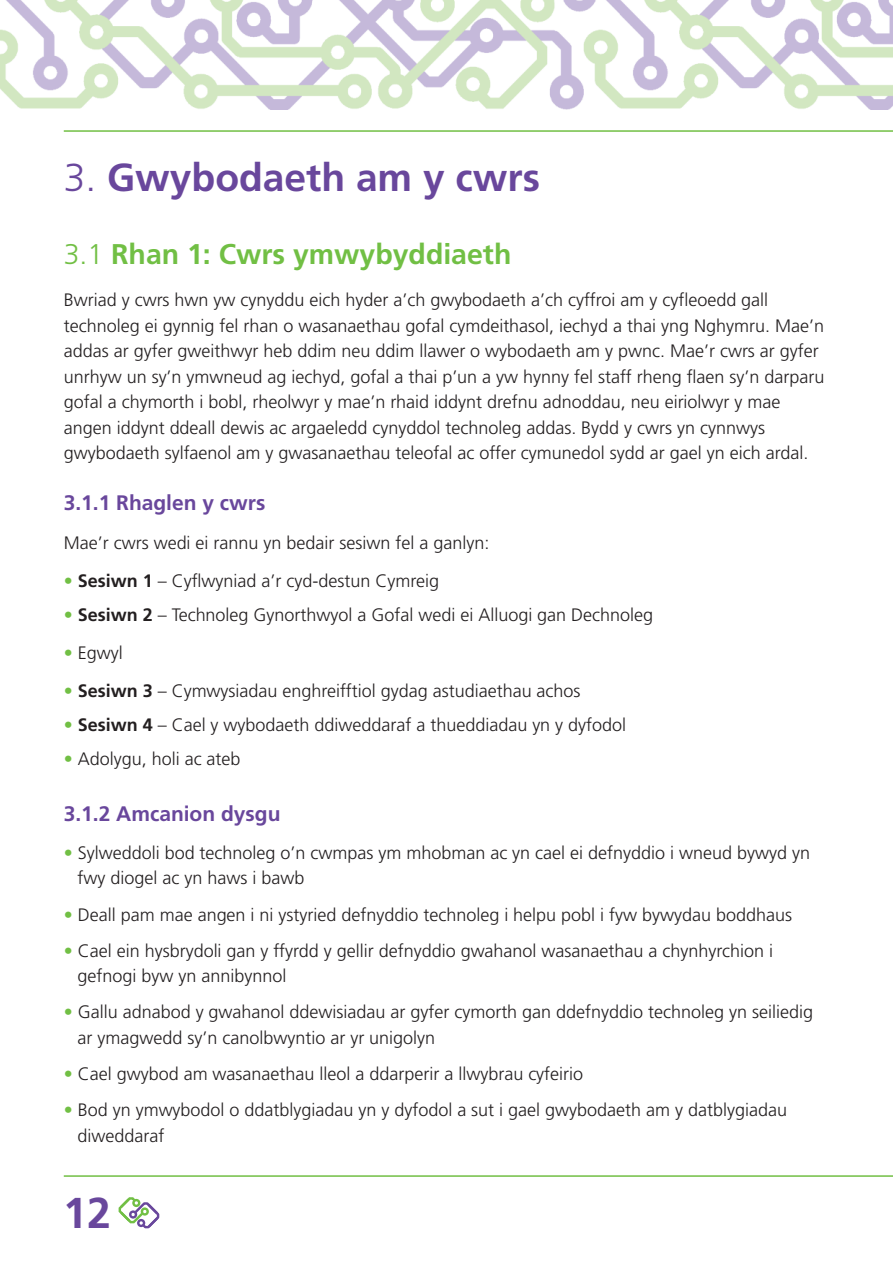
<style>
.page{position:relative;width:893px;height:1263px;background:#fff}
.page>*{position:absolute;margin:0;border:0;box-sizing:border-box;transform-origin:0 0}
.t1{font:700 43.2px "Frutiger";color:#69479c}
.t2{font:700 39px "Frutiger";color:#69479c}
.t3{font:700 28.5px "Frutiger";color:#71bf44}
.t4{font:700 21px "Frutiger";color:#69479c}
.t5{font:300 18px/25.5px "Frutiger";color:#231f20}
.s1{font-weight:300}
.s2{font-weight:400;color:#71bf44}
.s3{font-weight:700}
</style>
<div class="page">
<hr style="left:64px;top:130px;width:829px;height:2px;background:#71bf44">
<hr style="left:64px;top:1175px;width:829px;height:2px;background:#71bf44">
<img style="left:0;top:0;width:893px;height:109px">
<svg style="left:118px;top:1197px;width:42px;height:31px"></svg>
<h2 class="t2" style="left:64px;top:162px;width:478px"><span class="s1">3.</span> Gwybodaeth am y cwrs</h2>
<h3 class="t3" style="left:64px;top:242px;width:449px"><span class="s1">3.1</span> Rhan 1: Cwrs ymwybyddiaeth</h3>
<p class="t5" style="left:64px;top:289px;width:762px">Bwriad y cwrs hwn yw cynyddu eich hyder a’ch gwybodaeth a’ch cyffroi am y cyfleoedd gall technoleg ei gynnig fel rhan o wasanaethau gofal cymdeithasol, iechyd a thai yng Nghymru. Mae’n addas ar gyfer gweithwyr heb ddim neu ddim llawer o wybodaeth am y pwnc. Mae’r cwrs ar gyfer unrhyw un sy’n ymwneud ag iechyd, gofal a thai p’un a yw hynny fel staff rheng flaen sy’n darparu gofal a chymorth i bobl, rheolwyr y mae’n rhaid iddynt drefnu adnoddau, neu eiriolwyr y mae angen iddynt ddeall dewis ac argaeledd cynyddol technoleg addas. Bydd y cwrs yn cynnwys gwybodaeth sylfaenol am y gwasanaethau teleofal ac offer cymunedol sydd ar gael yn eich ardal.</p>
<p class="t4" style="left:64px;top:495px;width:203px">3.1.1 Rhaglen y cwrs</p>
<p class="t5" style="left:64px;top:531px;width:427px">Mae’r cwrs wedi ei rannu yn bedair sesiwn fel a ganlyn:</p>
<p class="t5" style="left:64px;top:569px;width:377px"><span class="s2">•</span> <span class="s3">Sesiwn 1</span> – Cyflwyniad a’r cyd-destun Cymreig</p>
<p class="t5" style="left:64px;top:603px;width:591px"><span class="s2">•</span> <span class="s3">Sesiwn 2</span> – Technoleg Gynorthwyol a Gofal wedi ei Alluogi gan Dechnoleg</p>
<p class="t5" style="left:64px;top:641px;width:60px"><span class="s2">•</span> Egwyl</p>
<p class="t5" style="left:64px;top:680px;width:518px"><span class="s2">•</span> <span class="s3">Sesiwn 3</span> – Cymwysiadau enghreifftiol gydag astudiaethau achos</p>
<p class="t5" style="left:64px;top:714px;width:564px"><span class="s2">•</span> <span class="s3">Sesiwn 4</span> – Cael y wybodaeth ddiweddaraf a thueddiadau yn y dyfodol</p>
<p class="t5" style="left:64px;top:748px;width:178px"><span class="s2">•</span> Adolygu, holi ac ateb</p>
<p class="t4" style="left:64px;top:805px;width:218px">3.1.2 Amcanion dysgu</p>
<p class="t5" style="left:78px;top:841px;width:734px;text-indent:-14px"><span class="s2">•</span> Sylweddoli bod technoleg o’n cwmpas ym mhobman ac yn cael ei defnyddio i wneud bywyd yn fwy diogel ac yn haws i bawb</p>
<p class="t5" style="left:64px;top:903px;width:730px"><span class="s2">•</span> Deall pam mae angen i ni ystyried defnyddio technoleg i helpu pobl i fyw bywydau boddhaus</p>
<p class="t5" style="left:78px;top:939px;width:697px;text-indent:-14px"><span class="s2">•</span> Cael ein hysbrydoli gan y ffyrdd y gellir defnyddio gwahanol wasanaethau a chynhyrchion i gefnogi byw yn annibynnol</p>
<p class="t5" style="left:78px;top:1001px;width:737px;text-indent:-14px"><span class="s2">•</span> Gallu adnabod y gwahanol ddewisiadau ar gyfer cymorth gan ddefnyddio technoleg yn seiliedig ar ymagwedd sy’n canolbwyntio ar yr unigolyn</p>
<p class="t5" style="left:64px;top:1062px;width:521px"><span class="s2">•</span> Cael gwybod am wasanaethau lleol a ddarperir a llwybrau cyfeirio</p>
<p class="t5" style="left:78px;top:1098px;width:711px;text-indent:-14px"><span class="s2">•</span> Bod yn ymwybodol o ddatblygiadau yn y dyfodol a sut i gael gwybodaeth am y datblygiadau diweddaraf</p>
<h1 class="t1" style="left:63px;top:1195px;width:49px">12</h1>
</div>
